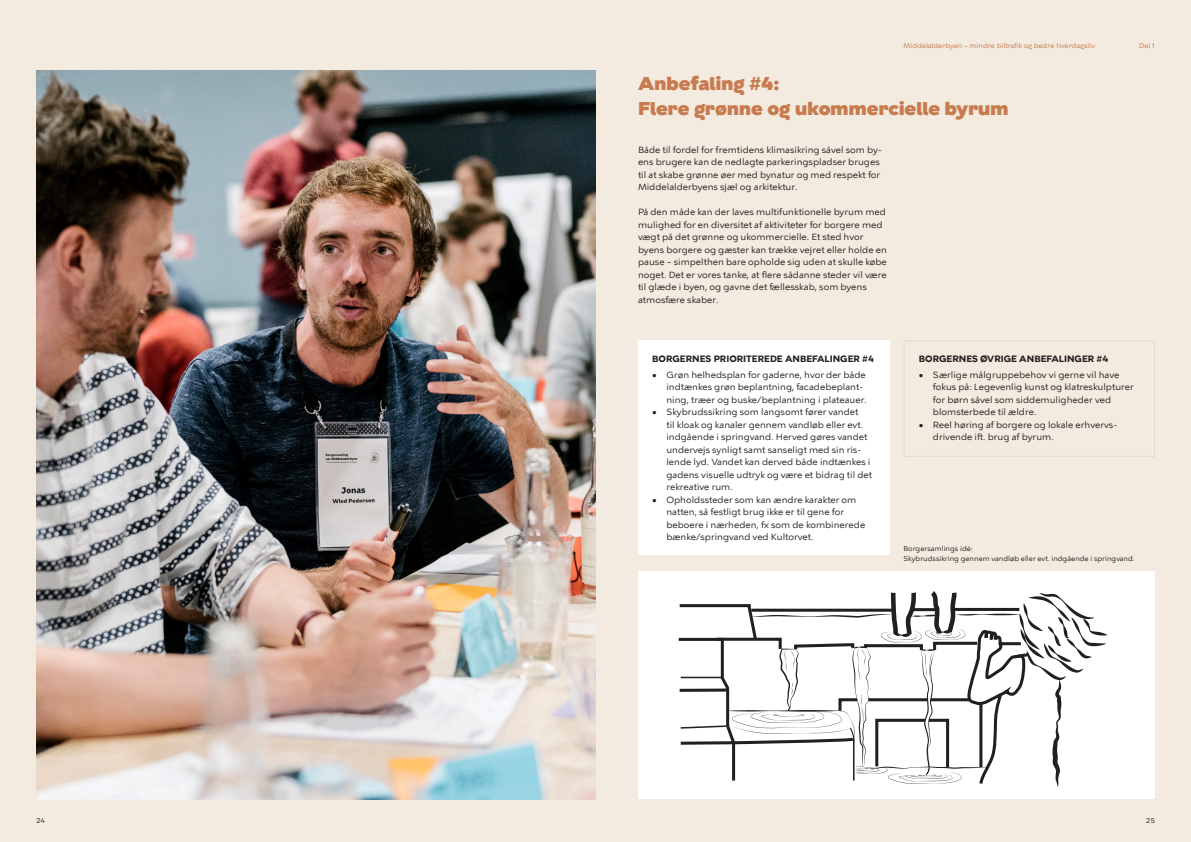
<style>
.page{position:relative;width:1191px;height:842px;background:#f3ebdf}
.page>*{position:absolute;margin:0;border:0;box-sizing:border-box;transform-origin:0 0}
.t1{font:900 18.7px/25px "KBH";letter-spacing:.005em;color:#c97b50}
.t2{font:9px/12.5px "KBH Tekst";color:#231f20}
.t3{font:700 9px "KBH Tekst";color:#231f20}
.t4{font:7px/10px "KBH Tekst";color:#231f20}
.t5{font:7px "KBH";color:#c97b50}
.t6{font:7px "KBH";color:#231f20}
</style>
<div class="page">
<img style="left:36px;top:71px;width:559px;height:728px">
<div style="left:638px;top:340px;width:251px;height:214px;background:#fff"></div>
<div style="left:903px;top:340px;width:252px;height:117px;border:1px solid #e7dac5"></div>
<div style="left:638px;top:571px;width:517px;height:228px;background:#fff"></div>
<svg style="left:678px;top:591px;width:429px;height:196px"></svg>
<hr style="left:679px;top:604px;width:71px;height:3px;background:#231f20">
<p class="t5" style="left:903px;top:41px;width:193px">Middelalderbyen – mindre biltrafik og bedre hverdagsliv</p>
<p class="t5" style="left:1139px;top:41px;width:17px">Del 1</p>
<h1 class="t1" style="left:638px;top:73px;width:372px">Anbefaling #4:<br>Flere grønne og ukommercielle byrum</h1>
<p class="t2" style="left:638px;top:144px;width:245px">Både til fordel for fremtidens klimasikring såvel som by&shy;ens brugere kan de nedlagte parkeringspladser bruges til at skabe grønne øer med bynatur og med respekt for Middelalderbyens sjæl og arkitektur.</p>
<p class="t2" style="left:638px;top:206px;width:250px">På den måde kan der laves multifunktionelle byrum med mulighed for en diversitet af aktiviteter for borgere med vægt på det grønne og ukommercielle. Et sted hvor byens borgere og gæster kan trække vejret eller holde en pause – simpelthen bare opholde sig uden at skulle købe noget. Det er vores tanke, at flere sådanne steder vil være til glæde i byen, og gavne det fællesskab, som byens atmosfære skaber.</p>
<p class="t3" style="left:652px;top:355px;width:223px">BORGERNES PRIORITEREDE ANBEFALINGER #4</p>
<p class="t2" style="left:666px;top:369px;width:202px;text-indent:-14px">• Grøn helhedsplan for gaderne, hvor der både indtænkes grøn beplantning, facadebeplant&shy;ning, træer og buske/beplantning i plateauer.</p>
<p class="t2" style="left:666px;top:406px;width:207px;text-indent:-14px">• Skybrudssikring som langsomt fører vandet<br>til kloak og kanaler gennem vandløb eller evt. indgående i springvand. Herved gøres vandet undervejs synligt samt sanseligt med sin ris&shy;lende lyd. Vandet kan derved både indtænkes i gadens visuelle udtryk og være et bidrag til det rekreative rum.</p>
<p class="t2" style="left:666px;top:494px;width:200px;text-indent:-14px">• Opholdssteder som kan ændre karakter om natten, så festligt brug ikke er til gene for beboere i nærheden, fx som de kombinerede bænke/springvand ved Kultorvet.</p>
<p class="t3" style="left:918px;top:355px;width:191px">BORGERNES ØVRIGE ANBEFALINGER #4</p>
<p class="t2" style="left:933px;top:369px;width:202px;text-indent:-14px">• Særlige målgruppebehov vi gerne vil have fokus på: Legevenlig kunst og klatreskulpturer for børn såvel som siddemuligheder ved blomsterbede til ældre.</p>
<p class="t2" style="left:933px;top:419px;width:186px;text-indent:-14px">• Reel høring af borgere og lokale erhvervs&shy;drivende ift. brug af byrum.</p>
<p class="t4" style="left:903px;top:544px;width:233px">Borgersamlings idé:<br>Skybrudssikring gennem vandløb eller evt. indgående i springvand.</p>
<p class="t6" style="left:36px;top:818px;width:11px">24</p>
<p class="t6" style="left:1145px;top:818px;width:11px">25</p>
</div>
